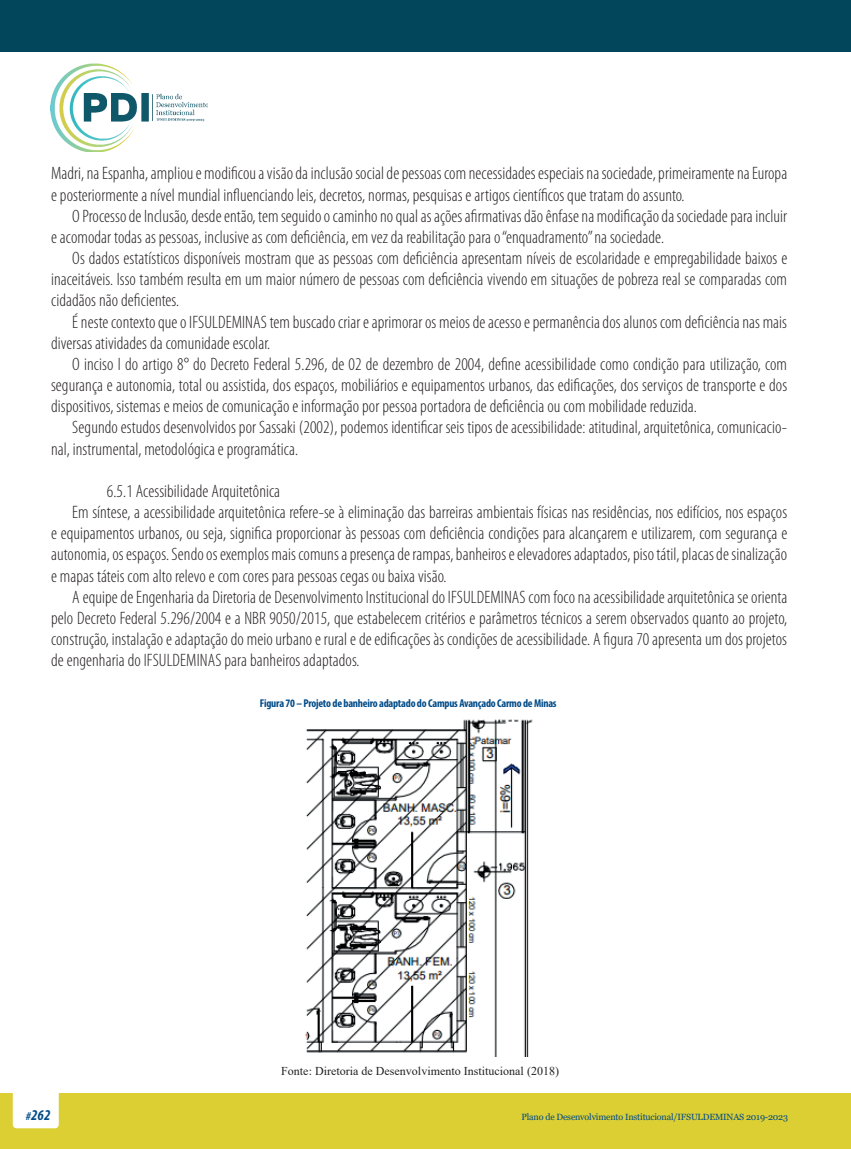
<style>
.page{position:relative;width:851px;height:1149px;background:#fff}
.page>*{position:absolute;margin:0;border:0;box-sizing:border-box;transform-origin:0 0}
.t1{font:300 condensed 18px/21.1px "Myriad Pro";letter-spacing:.005em;color:#231f20}
.t2{font:italic 700 condensed 15px "Myriad Pro";color:#004b87}
.t3{font:12px "Times New Roman";color:#231f20}
.t4{font:700 condensed 11.4px "Myriad Pro";letter-spacing:-.02em;color:#004b87}
.t5{font:9px "Georgia";letter-spacing:-.02em;color:#004b87}
.s1{font-size:12px}
</style>
<div class="page">
<div style="left:0;top:1093px;width:850px;height:55px;background:#dccf34"></div>
<div style="left:13px;top:1077px;width:46px;height:50px;background:#fff;border-radius:4px"></div>
<div style="left:0;top:0;width:850px;height:52px;background:#01465a"></div>
<img style="left:50px;top:64px;width:158px;height:88px">
<img style="left:304px;top:719px;width:229px;height:336px">
<p class="t1" style="left:51px;top:163px;width:737px">Madri, na Espanha, ampliou e modificou a visão da inclusão social de pessoas com necessidades especiais na sociedade, primeiramente na Europa e posteriormente a nível mundial influenciando leis, decretos, normas, pesquisas e artigos científicos que tratam do assunto.</p>
<p class="t1" style="left:51px;top:206px;width:737px;text-indent:21px">O Processo de Inclusão, desde então, tem seguido o caminho no qual as ações afirmativas dão ênfase na modificação da sociedade para incluir e acomodar todas as pessoas, inclusive as com deficiência, em vez da reabilitação para o “enquadramento” na sociedade.</p>
<p class="t1" style="left:51px;top:248px;width:737px;text-align:justify;text-indent:21px">Os dados estatísticos disponíveis mostram que as pessoas com deficiência apresentam níveis de escolaridade e empregabilidade baixos e inaceitáveis. Isso também resulta em um maior número de pessoas com deficiência vivendo em situações de pobreza real se comparadas com cidadãos não deficientes.</p>
<p class="t1" style="left:51px;top:311px;width:737px;text-indent:21px">É neste contexto que o IFSULDEMINAS tem buscado criar e aprimorar os meios de acesso e permanência dos alunos com deficiência nas mais diversas atividades da comunidade escolar.</p>
<p class="t1" style="left:51px;top:354px;width:737px;text-align:justify;text-indent:21px">O inciso I do artigo 8° do Decreto Federal 5.296, de 02 de dezembro de 2004, define acessibilidade como condição para utilização, com segurança e autonomia, total ou assistida, dos espaços, mobiliários e equipamentos urbanos, das edificações, dos serviços de transporte e dos dispositivos, sistemas e meios de comunicação e informação por pessoa portadora de deficiência ou com mobilidade reduzida.</p>
<p class="t1" style="left:51px;top:417px;width:737px;text-indent:21px">Segundo estudos desenvolvidos por Sassaki (2002), podemos identificar seis tipos de acessibilidade: atitudinal, arquitetônica, comunicacio&shy;nal, instrumental, metodológica e programática.</p>
<p class="t1" style="left:107px;top:480px;width:175px">6.5.1 Acessibilidade Arquitetônica</p>
<p class="t1" style="left:72px;top:502px;width:716px">Em síntese, a acessibilidade arquitetônica refere-se à eliminação das barreiras ambientais físicas nas residências, nos edifícios, nos espaços</p>
<p class="t1" style="left:51px;top:523px;width:737px">e equipamentos urbanos, ou seja, significa proporcionar às pessoas com deficiência condições para alcançarem e utilizarem, com segurança e</p>
<p class="t1" style="left:51px;top:544px;width:737px">autonomia, os espaços. Sendo os exemplos mais comuns a presença de rampas, banheiros e elevadores adaptados, piso tátil, placas de sinalização</p>
<p class="t1" style="left:51px;top:565px;width:397px">e mapas táteis com alto relevo e com cores para pessoas cegas ou baixa visão.</p>
<p class="t1" style="left:72px;top:586px;width:716px">A equipe de Engenharia da Diretoria de Desenvolvimento Institucional do IFSULDEMINAS com foco na acessibilidade arquitetônica se orienta</p>
<p class="t1" style="left:51px;top:607px;width:737px">pelo Decreto Federal 5.296/2004 e a NBR 9050/2015, que estabelecem critérios e parâmetros técnicos a serem observados quanto ao projeto,</p>
<p class="t1" style="left:51px;top:629px;width:737px">construção, instalação e adaptação do meio urbano e rural e de edificações às condições de acessibilidade. A figura 70 apresenta um dos projetos</p>
<p class="t1" style="left:51px;top:650px;width:310px">de engenharia do IFSULDEMINAS para banheiros adaptados.</p>
<p class="t4" style="left:260px;top:695px;width:298px">Figura 70 – Projeto de banheiro adaptado do Campus Avançado Carmo de Minas</p>
<p class="t3" style="left:281px;top:1062px;width:279px">Fonte: Diretoria de Desenvolvimento Institucional (2018)</p>
<p class="t2" style="left:26px;top:1105px;width:26px"><span class="s1">#</span>262</p>
<p class="t5" style="left:521px;top:1111px;width:268px">Plano de Desenvolvimento Institucional/IFSULDEMINAS 2019-2023</p>
</div>
